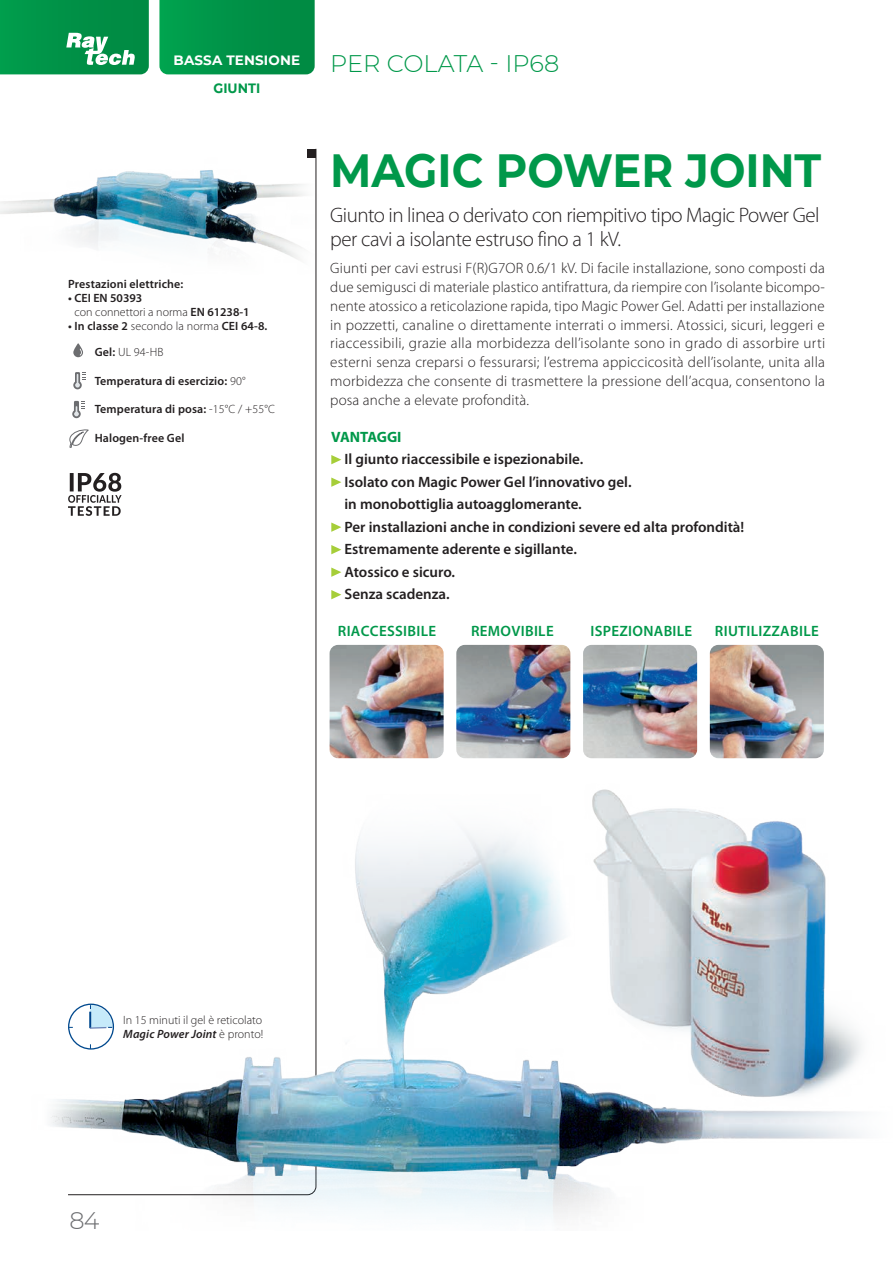
<style>
.page{position:relative;width:893px;height:1263px;background:#fff}
.page>*{position:absolute;margin:0;border:0;box-sizing:border-box;transform-origin:0 0}
.TITOLO_31{font:700 46.5px "Montserrat";color:#00984a;scale:.93 1}
.t1{font:300 24px "Montserrat";color:#00984a}
.t2{font:300 24px "Montserrat";color:#6c6d70}
.Sottotitolo_16int{font:300 21px/24px "Myriad Pro";letter-spacing:-.025em;color:#231f20}
.TESTO_10_12_5{font:300 15px/18.8px "Myriad Pro";letter-spacing:.01em;color:#231f20;text-align:justify}
.PLUS{font:600 15px/22.5px "Myriad Pro";color:#231f20}
.testo{font:600 15px "Myriad Pro";letter-spacing:.02em;color:#00984a}
.PLUS-2{font:700 15px "Myriad Pro";color:#00984a}
.t3{font:700 13.5px "Montserrat";letter-spacing:.01em;color:#fff}
.t4{font:700 13.5px "Montserrat";color:#00984a;scale:.95 1}
.testo-2{font:600 12px/14.2px "Myriad Pro";letter-spacing:.01em;color:#231f20}
.TESTO_10_12_5-2{font:600 12px "Myriad Pro";letter-spacing:.01em;color:#231f20}
.testo-3{font:300 12px "Myriad Pro";color:#231f20}
.testo-4{font:italic 600 12px "Myriad Pro";letter-spacing:.01em;color:#231f20}
.TESTO_10_12_5-3{font:300 12px "Myriad Pro";color:#231f20}
.s1{font-weight:300}
.s2{font-weight:600}
.s3{font-weight:300;font-style:normal}
</style>
<div class="page">
<svg style="left:159px;top:0;width:156px;height:74px;background:#029449"></svg>
<svg style="left:0;top:0;width:149px;height:74px;background:#139a54"></svg>
<img style="left:50px;top:519px;width:812px;height:698px">
<svg style="left:331px;top:455px;width:10px;height:9px"></svg>
<svg style="left:331px;top:477px;width:10px;height:10px"></svg>
<svg style="left:331px;top:522px;width:10px;height:10px"></svg>
<svg style="left:331px;top:545px;width:10px;height:9px"></svg>
<svg style="left:331px;top:567px;width:10px;height:10px"></svg>
<svg style="left:331px;top:590px;width:10px;height:9px"></svg>
<img style="left:330px;top:645px;width:114px;height:113px">
<img style="left:710px;top:645px;width:114px;height:113px">
<img style="left:583px;top:645px;width:114px;height:113px">
<img style="left:456px;top:645px;width:114px;height:113px">
<img style="left:0;top:149px;width:317px;height:178px">
<svg style="left:68px;top:473px;width:54px;height:43px"></svg>
<svg style="left:73px;top:381px;width:9px;height:8px"></svg>
<svg style="left:75px;top:372px;width:10px;height:15px"></svg>
<svg style="left:73px;top:343px;width:10px;height:14px"></svg>
<svg style="left:72px;top:410px;width:9px;height:8px"></svg>
<svg style="left:74px;top:401px;width:10px;height:15px"></svg>
<svg style="left:69px;top:1004px;width:44px;height:45px"></svg>
<div style="left:68px;top:1003px;width:46px;height:46px;border:1px solid #01498e;border-radius:50%"></div>
<hr style="left:90px;top:1005px;width:1px;height:44px;background:#01498e">
<hr style="left:68px;top:1027px;width:44px;height:1px;background:#01498e">
<div style="left:73px;top:1009px;width:35px;height:35px;background:#fff;border-radius:50%"></div>
<svg style="left:89px;top:1005px;width:24px;height:24px"></svg>
<svg style="left:69px;top:429px;width:20px;height:19px"></svg>
<p class="t3" style="left:174px;top:51px;width:128px">BASSA TENSIONE</p>
<p class="t4" style="left:213px;top:78px;width:51px">GIUNTI</p>
<p class="testo-2" style="left:68px;top:276px;width:117px">Prestazioni elettriche:</p>
<p class="testo-2" style="left:75px;top:290px;width:177px;text-indent:-6px">• CEI EN 50393<br><span class="s1">con connettori a norma</span> EN 61238-1</p>
<p class="testo-2" style="left:68px;top:319px;width:201px">• In classe 2 <span class="s1">secondo la norma</span> CEI 64-8.</p>
<p class="TESTO_10_12_5-3" style="left:95px;top:345px;width:70px"><span class="s2">Gel:</span> UL 94-HB</p>
<p class="TESTO_10_12_5-2" style="left:95px;top:373px;width:152px">Temperatura di esercizio: <span class="s1">90°</span></p>
<p class="TESTO_10_12_5-2" style="left:95px;top:402px;width:182px">Temperatura di posa: <span class="s1">-15°C / +55°C</span></p>
<p class="TESTO_10_12_5-2" style="left:95px;top:430px;width:91px">Halogen-free Gel</p>
<p class="t1" style="left:330px;top:48px;width:230px">PER COLATA - IP68</p>
<p class="TITOLO_31" style="left:330px;top:137px;width:530px">MAGIC POWER JOINT</p>
<p class="Sottotitolo_16int" style="left:330px;top:203px;width:491px">Giunto in linea o derivato con riempitivo tipo Magic Power Gel per cavi a isolante estruso fino a 1 kV.</p>
<p class="TESTO_10_12_5" style="left:330px;top:259px;width:496px">Giunti per cavi estrusi F(R)G7OR 0.6/1 kV. Di facile installazione, sono composti da due semigusci di materiale plastico antifrattura, da riempire con l’isolante bicompo&shy;nente atossico a reticolazione rapida, tipo Magic Power Gel. Adatti per installazione in pozzetti, canaline o direttamente interrati o immersi. Atossici, sicuri, leggeri e riaccessibili, grazie alla morbidezza dell’isolante sono in grado di assorbire urti esterni senza creparsi o fessurarsi; l’estrema appiccicosità dell’isolante, unita alla morbidezza che consente di trasmettere la pressione dell’acqua, consentono la posa anche a elevate profondità.</p>
<p class="PLUS-2" style="left:331px;top:427px;width:72px">VANTAGGI</p>
<p class="PLUS" style="left:344px;top:448px;width:240px">Il giunto riaccessibile e ispezionabile.</p>
<p class="PLUS" style="left:344px;top:470px;width:289px">Isolato con Magic Power Gel l’innovativo gel. in monobottiglia autoagglomerante.</p>
<p class="PLUS" style="left:344px;top:515px;width:401px">Per installazioni anche in condizioni severe ed alta profondità!</p>
<p class="PLUS" style="left:344px;top:538px;width:234px">Estremamente aderente e sigillante.</p>
<p class="PLUS" style="left:344px;top:560px;width:112px">Atossico e sicuro.</p>
<p class="PLUS" style="left:344px;top:583px;width:107px">Senza scadenza.</p>
<p class="testo" style="left:338px;top:622px;width:100px">RIACCESSIBILE</p>
<p class="testo" style="left:471px;top:622px;width:84px">REMOVIBILE</p>
<p class="testo" style="left:590px;top:622px;width:103px">ISPEZIONABILE</p>
<p class="testo" style="left:715px;top:622px;width:105px">RIUTILIZZABILE</p>
<p class="testo-3" style="left:123px;top:1012px;width:140px">In 15 minuti il gel è reticolato</p>
<p class="testo-4" style="left:123px;top:1026px;width:142px">Magic Power Joint <span class="s3">è pronto!</span></p>
<h2 class="t2" style="left:70px;top:1204px;width:32px">84</h2>
</div>
